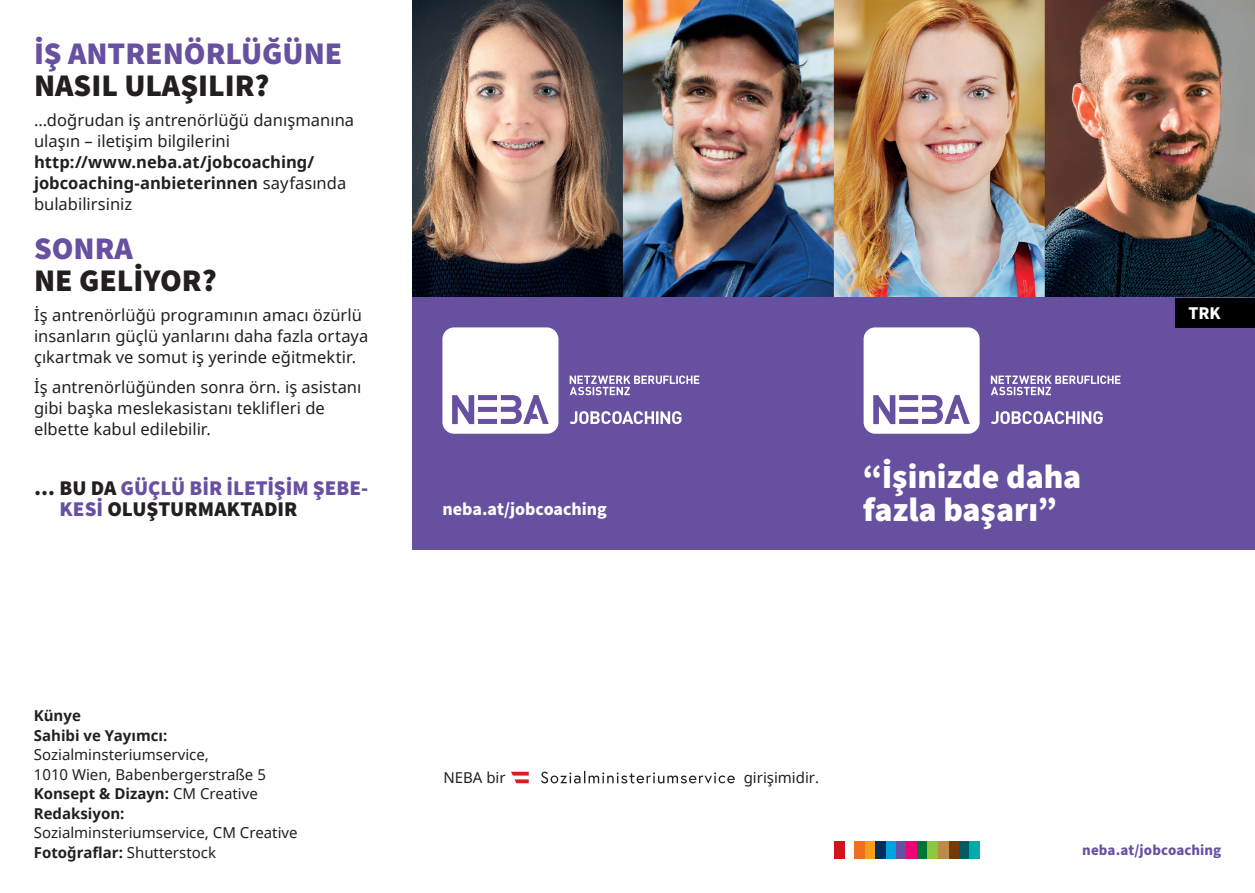
<style>
.page{position:relative;width:1255px;height:893px;background:#fff}
.page>*{position:absolute;margin:0;border:0;box-sizing:border-box;transform-origin:0 0}
.t1{font:900 33.75px/33px "Source Sans Pro";color:#fff}
.t2{font:900 31.5px "Source Sans Pro";color:#231f20}
.t3{font:900 31.5px "Source Sans Pro";color:#6850a1}
.t4{font:900 21px/21px "Source Sans Pro";color:#6850a1}
.t5{font:700 18px "Source Sans Pro";color:#fff}
.t6{font:16.5px/21px "Noto Sans";letter-spacing:.005em;color:#231f20}
.t7{font:700 16.5px/21px "Noto Sans";color:#231f20}
.t8{font:15px/19.5px "Noto Sans";color:#231f20}
.t9{font:700 15px/19.5px "Noto Sans";color:#231f20}
.t10{font:700 15px "Source Sans Pro";letter-spacing:.005em;color:#6850a1}
.s1{font-weight:400}
.s2{color:#231f20}
.s3{font-weight:700}
</style>
<div class="page">
<img style="left:412px;top:0;width:842px;height:298px">
<div style="left:412px;top:298px;width:842px;height:252px;background:#6850a1"></div>
<div style="left:1175px;top:298px;width:79px;height:29px;background:#000"></div>
<svg style="left:863px;top:327px;width:257px;height:107px"></svg>
<svg style="left:442px;top:327px;width:257px;height:107px"></svg>
<div style="left:833px;top:842px;width:11px;height:17px;background:#cd151d"></div>
<div style="left:854px;top:842px;width:11px;height:17px;background:#f36e21"></div>
<div style="left:917px;top:842px;width:10px;height:17px;background:#007534"></div>
<div style="left:885px;top:842px;width:11px;height:17px;background:#00a1e3"></div>
<div style="left:948px;top:842px;width:10px;height:17px;background:#763a0a"></div>
<div style="left:865px;top:842px;width:10px;height:17px;background:#f89c1c"></div>
<div style="left:927px;top:842px;width:10px;height:17px;background:#8bc63e"></div>
<div style="left:896px;top:842px;width:10px;height:17px;background:#6850a1"></div>
<div style="left:958px;top:842px;width:11px;height:17px;background:#005b65"></div>
<div style="left:875px;top:842px;width:10px;height:17px;background:#002d5e"></div>
<div style="left:937px;top:842px;width:11px;height:17px;background:#ba8b49"></div>
<div style="left:906px;top:842px;width:11px;height:17px;background:#ed0277"></div>
<div style="left:969px;top:842px;width:10px;height:17px;background:#00aaad"></div>
<svg style="left:541px;top:771px;width:193px;height:13px"></svg>
<svg style="left:511px;top:772px;width:17px;height:11px"></svg>
<h2 class="t3" style="left:34px;top:32px;width:310px">İŞ ANTRENÖRLÜĞÜNE</h2>
<h2 class="t2" style="left:34px;top:64px;width:237px">NASIL ULAŞILIR?</h2>
<p class="t6" style="left:34px;top:109px;width:321px">…doğrudan iş antrenörlüğü danışmanına ulaşın – iletişim bilgilerini</p>
<p class="t7" style="left:34px;top:151px;width:314px">http://www.neba.at/jobcoaching/ jobcoaching-anbieterinnen <span class="s1">sayfasında bulabilirsiniz</span></p>
<h2 class="t3" style="left:34px;top:227px;width:100px">SONRA</h2>
<h2 class="t2" style="left:34px;top:259px;width:184px">NE GELİYOR?</h2>
<p class="t6" style="left:34px;top:304px;width:336px">İş antrenörlüğü programının amacı özürlü insanların güçlü yanlarını daha fazla ortaya çıkartmak ve somut iş yerinde eğitmektir.</p>
<p class="t6" style="left:34px;top:376px;width:329px">İş antrenörlüğünden sonra örn. iş asistanı gibi başka meslekasistanı teklifleri de elbette kabul edilebilir.</p>
<p class="t4" style="left:60px;top:478px;width:310px;text-indent:-25px"><span class="s2">… BU DA</span> GÜÇLÜ BİR İLETİŞİM ŞEBE-<br>KESİ <span class="s2">OLUŞTURMAKTADIR</span></p>
<p class="t9" style="left:34px;top:706px;width:135px">Künye<br>Sahibi ve Yayımcı:</p>
<p class="t8" style="left:34px;top:745px;width:233px">Sozialminsteriumservice,<br>1010 Wien, Babenbergerstraße 5<br><span class="s3">Konsept &amp; Dizayn:</span> CM Creative<br><span class="s3">Redaksiyon:</span></p>
<p class="t8" style="left:34px;top:823px;width:265px">Sozialminsteriumservice, CM Creative<br><span class="s3">Fotoğraflar:</span> Shutterstock</p>
<p class="t5" style="left:442px;top:497px;width:166px">neba.at/jobcoaching</p>
<h1 class="t1" style="left:862px;top:461px;width:220px">“İşinizde daha fazla başarı”</h1>
<p class="t5" style="left:1188px;top:300px;width:34px">TRK</p>
<p class="t8" style="left:443px;top:768px;width:64px">NEBA bir</p>
<p class="t8" style="left:743px;top:768px;width:77px">girişimidir.</p>
<p class="t10" style="left:1082px;top:839px;width:140px">neba.at/jobcoaching</p>
</div>
